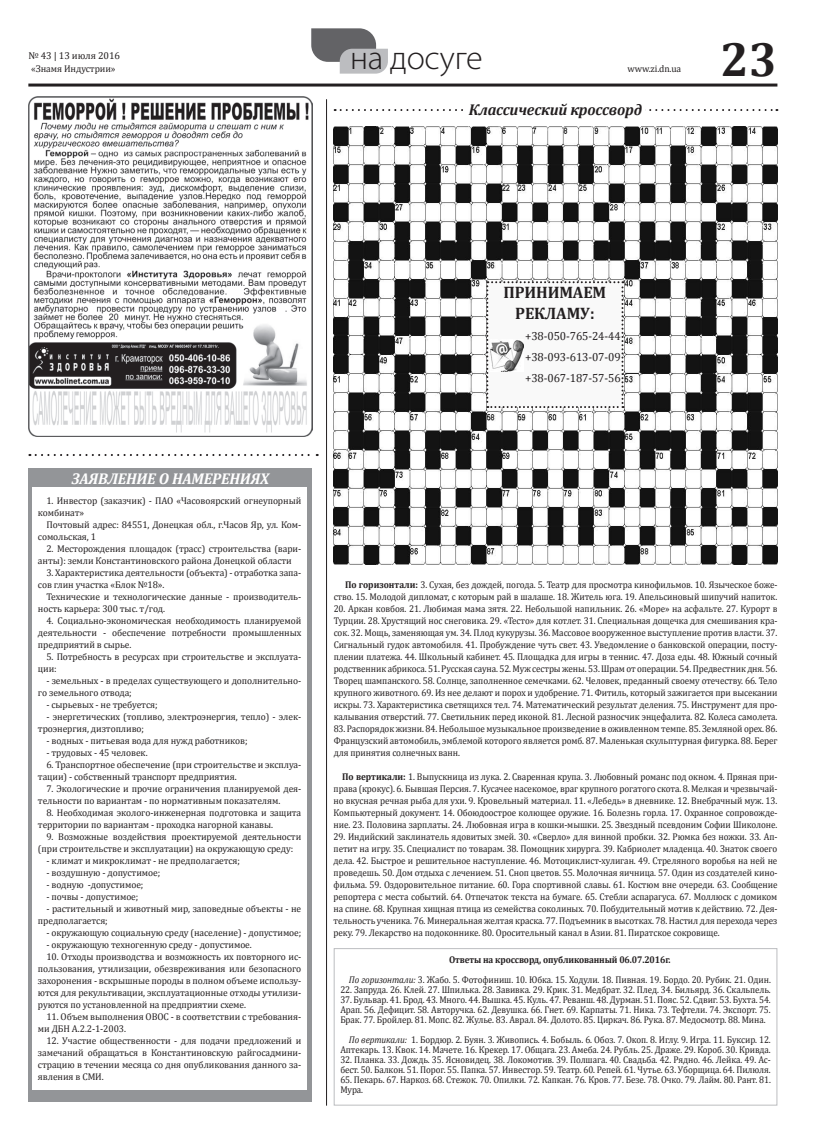
<style>
.page{position:relative;width:820px;height:1134px;background:#fff}
.page>*{position:absolute;margin:0;border:0;box-sizing:border-box;transform-origin:0 0}
.t1{font:700 48.3px "Cambria";color:#231f20}
.t2{font:300 33.5px "Myriad Pro";letter-spacing:-.01em;color:#231f20}
.t3{font:700 16.7px/21px "Cambria";letter-spacing:-.01em;color:#231f20;text-align:center}
.t4{font:italic 700 15.7px "Cambria";letter-spacing:-.01em;color:#231f20}
.t5{font:italic 700 15.7px "Cambria";letter-spacing:-.01em;color:#fff}
.t6{font:11.8px/21px "Cambria";letter-spacing:-.01em;color:#231f20;text-align:justify}
.t7{font:10px "Cambria";letter-spacing:-.01em;color:#231f20}
.t8{font:9.8px/12px "Cambria";letter-spacing:-.01em;color:#231f20;text-align:justify;scale:.93 1}
.t9{font:9.8px/12px "Cambria";letter-spacing:-.01em;color:#231f20}
.t10{font:9.8px/10px "Cambria";letter-spacing:-.01em;color:#231f20;scale:.92 1}
.s1{font-weight:700}
.s2{font-style:italic}
</style>
<div class="page">
<hr style="left:28px;top:84px;width:749px;height:3px;background:#231f20">
<hr style="left:326px;top:99px;width:1px;height:1007px;background:#231f20">
<img style="left:333px;top:126px;width:444px;height:438px">
<svg style="left:334px;top:109px;width:443px;height:2px"></svg>
<div style="left:466px;top:99px;width:178px;height:18px;background:#fff"></div>
<svg style="left:311px;top:28px;width:77px;height:46px"></svg>
<div style="left:333px;top:948px;width:444px;height:158px;border:1px solid #bcbdc0"></div>
<svg style="left:486px;top:281px;width:137px;height:127px"></svg>
<img style="left:490px;top:339px;width:33px;height:33px">
<svg style="left:36px;top:454px;width:281px;height:2px"></svg>
<div style="left:28px;top:469px;width:284px;height:633px;background:#939598"></div>
<div style="left:32px;top:488px;width:275px;height:602px;background:#fff"></div>
<img style="left:28px;top:96px;width:284px;height:340px">
<p class="t7" style="left:28px;top:50px;width:93px">№ 43 | 13 июля 2016</p>
<p class="t9" style="left:31px;top:63px;width:86px">«Знамя Индустрии»</p>
<p class="t2" style="left:350px;top:39px;width:134px">на досуге</p>
<p class="t9" style="left:627px;top:63px;width:55px">www.zi.dn.ua</p>
<p class="t4" style="left:468px;top:100px;width:175px">Классический кроссворд</p>
<p class="t1" style="left:720px;top:25px;width:58px">23</p>
<p class="t3" style="left:503px;top:281px;width:104px">Принимаем рекламу:</p>
<p class="t6" style="left:525px;top:325px;width:97px">+38-050-765-24-44 +38-093-613-07-09 +38-067-187-57-56</p>
<p class="t5" style="left:71px;top:469px;width:199px">ЗАЯВЛЕНИЕ О НАМЕРЕНИЯХ</p>
<p class="t9" style="left:46px;top:495px;width:256px">1. Инвестор (заказчик) - ПАО «Часовоярский огнеупорный</p>
<p class="t9" style="left:38px;top:507px;width:48px">комбинат»</p>
<p class="t9" style="left:46px;top:519px;width:256px">Почтовый адрес: 84551, Донецкая обл., г.Часов Яр, ул. Ком-</p>
<p class="t9" style="left:38px;top:531px;width:60px">сомольская, 1</p>
<p class="t9" style="left:38px;top:543px;width:265px;text-indent:9px">2. Месторождения площадок (трасс) строительства (вари&shy;анты): земли Константиновского района Донецкой области</p>
<p class="t9" style="left:46px;top:567px;width:256px">3. Характеристика деятельности (объекта) - отработка запа-</p>
<p class="t9" style="left:38px;top:579px;width:128px">сов глин участка «Блок №18».</p>
<p class="t9" style="left:46px;top:591px;width:256px">Технические и технологические данные - производитель-</p>
<p class="t9" style="left:38px;top:603px;width:128px">ность карьера: 300 тыс. т/год.</p>
<p class="t9" style="left:38px;top:615px;width:265px;text-align:justify;text-indent:9px">4. Социально-экономическая необходимость планируемой деятельности - обеспечение потребности промышленных предприятий в сырье.</p>
<p class="t9" style="left:38px;top:651px;width:265px;text-indent:9px">5. Потребность в ресурсах при строительстве и эксплуата&shy;ции:</p>
<p class="t9" style="left:38px;top:675px;width:265px;text-indent:9px">- земельных - в пределах существующего и дополнительно&shy;го земельного отвода;</p>
<p class="t9" style="left:46px;top:699px;width:113px">- сырьевых - не требуется;</p>
<p class="t9" style="left:38px;top:711px;width:265px;text-indent:9px">- энергетических (топливо, электроэнергия, тепло) - элек&shy;троэнергия, дизтопливо;</p>
<p class="t9" style="left:46px;top:735px;width:202px">- водных - питьевая вода для нужд работников;</p>
<p class="t9" style="left:46px;top:747px;width:103px">- трудовых - 45 человек.</p>
<p class="t9" style="left:38px;top:759px;width:265px;text-indent:9px">6. Транспортное обеспечение (при строительстве и эксплуа&shy;тации) - собственный транспорт предприятия.</p>
<p class="t9" style="left:38px;top:783px;width:265px;text-indent:9px">7. Экологические и прочие ограничения планируемой дея&shy;тельности по вариантам - по нормативным показателям.</p>
<p class="t9" style="left:38px;top:806px;width:265px;text-indent:9px">8. Необходимая эколого-инженерная подготовка и защита территории по вариантам - проходка нагорной канавы.</p>
<p class="t9" style="left:38px;top:830px;width:265px;text-indent:9px">9. Возможные воздействия проектируемой деятельности (при строительстве и эксплуатации) на окружающую среду:</p>
<p class="t9" style="left:46px;top:854px;width:195px">- климат и микроклимат - не предполагается;</p>
<p class="t9" style="left:46px;top:866px;width:115px">- воздушную - допустимое;</p>
<p class="t9" style="left:46px;top:878px;width:98px">- водную -допустимое;</p>
<p class="t9" style="left:46px;top:890px;width:93px">- почвы - допустимое;</p>
<p class="t9" style="left:38px;top:902px;width:265px;text-indent:9px">- растительный и животный мир, заповедные объекты - не предполагается;</p>
<p class="t9" style="left:46px;top:926px;width:256px">- окружающую социальную среду (население) - допустимое;</p>
<p class="t9" style="left:46px;top:938px;width:207px">- окружающую техногенную среду - допустимое.</p>
<p class="t9" style="left:38px;top:950px;width:265px;text-align:justify;text-indent:9px">10. Отходы производства и возможность их повторного ис&shy;пользования, утилизации, обезвреживания или безопасного захоронения - вскрышные породы в полном объеме использу&shy;ются для рекультивации, эксплуатационные отходы утилизи&shy;руются по установленной на предприятии схеме.</p>
<p class="t9" style="left:38px;top:1010px;width:265px;text-indent:9px">11. Объем выполнения ОВОС - в соответствии с требования&shy;ми ДБН А.2.2-1-2003.</p>
<p class="t9" style="left:38px;top:1034px;width:265px;text-align:justify;text-indent:9px">12. Участие общественности - для подачи предложений и замечаний обращаться в Константиновскую райгосадмини&shy;страцию в течении месяца со дня опубликования данного за&shy;явления в СМИ.</p>
<p class="t8" style="left:333px;top:579px;width:478px;text-align:right"><span class="s1">По горизонтали:</span> 3. Сухая, без дождей, погода. 5. Театр для просмотра кинофильмов. 10. Языческое боже&shy;ство. 15. Молодой дипломат, с которым рай в шалаше. 18. Житель юга. 19. Апельсиновый шипучий напиток.</p>
<p class="t8" style="left:333px;top:603px;width:478px">20. Аркан ковбоя. 21. Любимая мама зятя. 22. Небольшой напильник. 26. «Море» на асфальте. 27. Курорт в Турции. 28. Хрустящий нос снеговика. 29. «Тесто» для котлет. 31. Специальная дощечка для смешивания кра&shy;сок. 32. Мощь, заменяющая ум. 34. Плод кукурузы. 36. Массовое вооруженное выступление против власти. 37.<br>Сигнальный гудок автомобиля. 41. Пробуждение чуть свет. 43. Уведомление о банковской операции, посту&shy;плении платежа. 44. Школьный кабинет. 45. Площадка для игры в теннис. 47. Доза еды. 48. Южный сочный родственник абрикоса. 51. Русская сауна. 52. Муж сестры жены. 53. Шрам от операции. 54. Предвестник дня. 56.<br>Творец шампанского. 58. Солнце, заполненное семечками. 62. Человек, преданный своему отечеству. 66. Тело крупного животного. 69. Из нее делают и порох и удобрение. 71. Фитиль, который зажигается при высекании искры. 73. Характеристика светящихся тел. 74. Математический результат деления. 75. Инструмент для про&shy;калывания отверстий. 77. Светильник перед иконой. 81. Лесной разносчик энцефалита. 82. Колеса самолета.</p>
<p class="t8" style="left:333px;top:723px;width:478px">83. Распорядок жизни. 84. Небольшое музыкальное произведение в оживленном темпе. 85. Земляной орех. 86.<br>Французский автомобиль, эмблемой которого является ромб. 87. Маленькая скульптурная фигурка. 88. Берег для принятия солнечных ванн.</p>
<p class="t8" style="left:333px;top:771px;width:478px;text-indent:9px"><span class="s1">По вертикали:</span> 1. Выпускница из лука. 2. Сваренная крупа. 3. Любовный романс под окном. 4. Пряная при&shy;права (крокус). 6. Бывшая Персия. 7. Кусачее насекомое, враг крупного рогатого скота. 8. Мелкая и чрезвычай&shy;но вкусная речная рыба для ухи. 9. Кровельный материал. 11. «Лебедь» в дневнике. 12. Внебрачный муж. 13.<br>Компьютерный документ. 14. Обоюдоострое колющее оружие. 16. Болезнь горла. 17. Охранное сопровожде&shy;ние. 23. Половина зарплаты. 24. Любовная игра в кошки-мышки. 25. Звездный псевдоним Софии Шиколоне.</p>
<p class="t8" style="left:333px;top:831px;width:478px">29. Индийский заклинатель ядовитых змей. 30. «Сверло» для винной пробки. 32. Рюмка без ножки. 33. Ап&shy;петит на игру. 35. Специалист по товарам. 38. Помощник хирурга. 39. Кабриолет младенца. 40. Знаток своего дела. 42. Быстрое и решительное наступление. 46. Мотоциклист-хулиган. 49. Стреляного воробья на ней не проведешь. 50. Дом отдыха с лечением. 51. Сноп цветов. 55. Молочная яичница. 57. Один из создателей кино&shy;фильма. 59. Оздоровительное питание. 60. Гора спортивной славы. 61. Костюм вне очереди. 63. Сообщение репортера с места событий. 64. Отпечаток текста на бумаге. 65. Стебли аспарагуса. 67. Моллюск с домиком на спине. 68. Крупная хищная птица из семейства соколиных. 70. Побудительный мотив к действию. 72. Дея&shy;тельность ученика. 76. Минеральная желтая краска. 77. Подъемник в высотках. 78. Настил для перехода через реку. 79. Лекарство на подоконнике. 80. Оросительный канал в Азии. 81. Пиратское сокровище.</p>
<p class="t10" style="left:349px;top:949px;width:460px;line-height:20px;text-align:center"><span class="s1">Ответы на кроссворд, опубликованный 06.07.2016г.<br></span><span class="s2">По горизонтали:</span> 3. Жабо. 5. Фотофиниш. 10. Юбка. 15. Ходули. 18. Пивная. 19. Бордо. 20. Рубик. 21. Один.</p>
<p class="t10" style="left:340px;top:984px;width:469px">22. Запруда. 26. Клей. 27. Шпилька. 28. Завивка. 29. Крик. 31. Медбрат. 32. Плед. 34. Бильярд. 36. Скальпель.</p>
<p class="t10" style="left:340px;top:994px;width:469px;text-align:justify">37. Бульвар. 41. Брод. 43. Много. 44. Вышка. 45. Куль. 47. Реванш. 48. Дурман. 51. Пояс. 52. Сдвиг. 53. Бухта. 54.<br>Арап. 56. Дефицит. 58. Авторучка. 62. Девушка. 66. Гнет. 69. Карпаты. 71. Ника. 73. Тефтели. 74. Экспорт. 75.<br>Брак. 77. Бройлер. 81. Мопс. 82. Жулье. 83. Аврал. 84. Долото. 85. Циркач. 86. Рука. 87. Медосмотр. 88. Мина.</p>
<p class="t10" style="left:340px;top:1034px;width:469px;text-align:right"><span class="s2">По вертикали:</span> 1. Бордюр. 2. Буян. 3. Живопись. 4. Бобыль. 6. Обоз. 7. Окоп. 8. Иглу. 9. Игра. 11. Буксир. 12.<br>Аптекарь. 13. Квок. 14. Мачете. 16. Крекер. 17. Общага. 23. Амеба. 24. Рубль. 25. Драже. 29. Короб. 30. Кривда.</p>
<p class="t10" style="left:340px;top:1054px;width:469px">32. Планка. 33. Дождь. 35. Ясновидец. 38. Локомотив. 39. Полшага. 40. Свадьба. 42. Рядно. 46. Лейка. 49. Ас&shy;бест. 50. Балкон. 51. Порог. 55. Папка. 57. Инвестор. 59. Театр. 60. Репей. 61. Чутье. 63. Уборщица. 64. Пилюля.</p>
<p class="t10" style="left:340px;top:1074px;width:469px">65. Пекарь. 67. Наркоз. 68. Стежок. 70. Опилки. 72. Капкан. 76. Кров. 77. Безе. 78. Очко. 79. Лайм. 80. Рант. 81.<br>Мура.</p>
</div>
